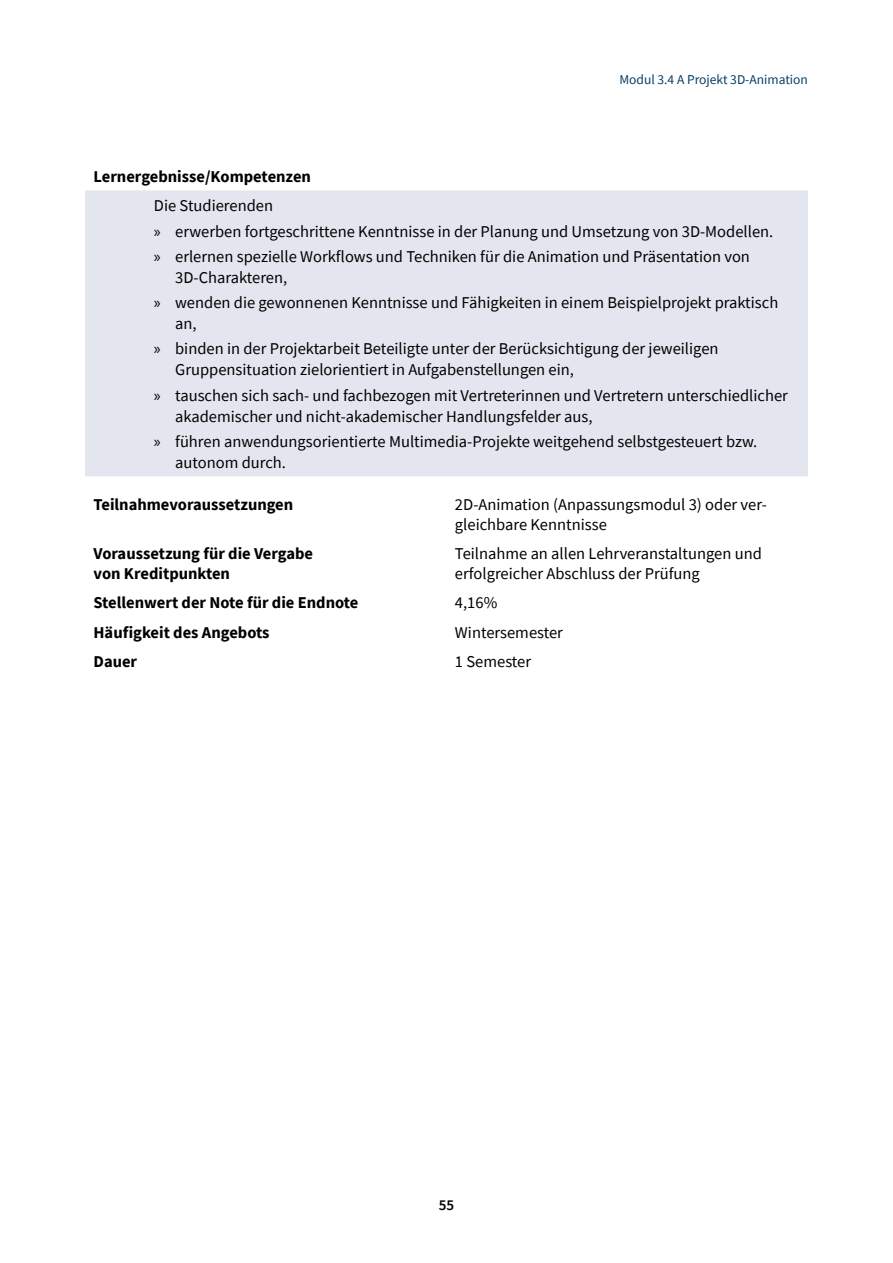
<style>
.page{position:relative;width:893px;height:1263px;background:#fff}
.page>*{position:absolute;margin:0;border:0;box-sizing:border-box;transform-origin:0 0}
.t1{font:16.5px/25.2px "Source Sans Pro";color:#000}
.t2{font:700 16.5px/19.8px "Source Sans Pro";color:#000}
.t3{font:600 15px "Source Sans Pro";color:#000}
.t4{font:13.5px "Source Sans Pro";color:#083f65}
.s1{font-family:"Myriad Pro"}
</style>
<div class="page">
<div style="left:85px;top:190px;width:723px;height:286px;background:#e3e6ee"></div>
<p class="t4" style="left:619px;top:71px;width:190px">Modul 3.4 A Projekt 3D-Animation</p>
<p class="t2" style="left:94px;top:166px;width:219px">Lernergebnisse/Kompetenzen</p>
<p class="t1" style="left:154px;top:193px;width:621px">Die Studierenden<br><span class="s1">»</span> erwerben fortgeschrittene Kenntnisse in der Planung und Umsetzung von 3D-Modellen. <span class="s1">»</span> erlernen spezielle Workflows und Techniken für die Animation und Präsentation von</p>
<p class="t1" style="left:154px;top:265px;width:626px;text-indent:21px">3D-Charakteren,<br><span class="s1">»</span> wenden die gewonnenen Kenntnisse und Fähigkeiten in einem Beispielprojekt praktisch</p>
<p class="t1" style="left:154px;top:311px;width:566px;text-indent:21px">an,<br><span class="s1">»</span> binden in der Projektarbeit Beteiligte unter der Berücksichtigung der jeweiligen</p>
<p class="t1" style="left:154px;top:357px;width:635px;text-indent:21px">Gruppensituation zielorientiert in Aufgabenstellungen ein,<br><span class="s1">»</span> tauschen sich sach- und fachbezogen mit Vertreterinnen und Vertretern unterschiedlicher</p>
<p class="t1" style="left:154px;top:403px;width:605px;text-indent:21px">akademischer und nicht-akademischer Handlungsfelder aus,<br><span class="s1">»</span> führen anwendungsorientierte Multimedia-Projekte weitgehend selbstgesteuert bzw.</p>
<p class="t1" style="left:175px;top:450px;width:112px">autonom durch.</p>
<p class="t2" style="left:94px;top:494px;width:201px">Teilnahmevoraussetzungen</p>
<p class="t1" style="left:455px;top:494px;width:313px;line-height:19.8px">2D-Animation (Anpassungsmodul 3) oder ver&shy;gleichbare Kenntnisse</p>
<p class="t2" style="left:94px;top:543px;width:221px">Voraussetzung für die Vergabe von Kreditpunkten</p>
<p class="t1" style="left:455px;top:544px;width:308px;line-height:19.8px">Teilnahme an allen Lehrveranstaltungen und erfolgreicher Abschluss der Prüfung</p>
<p class="t2" style="left:94px;top:593px;width:266px">Stellenwert der Note für die Endnote</p>
<p class="t1" style="left:455px;top:590px;width:44px">4,16%</p>
<p class="t2" style="left:94px;top:622px;width:177px">Häufigkeit des Angebots</p>
<p class="t1" style="left:455px;top:620px;width:110px">Wintersemester</p>
<p class="t2" style="left:94px;top:651px;width:45px">Dauer</p>
<p class="t1" style="left:455px;top:649px;width:78px">1 Semester</p>
<p class="t3" style="left:439px;top:1195px;width:17px">55</p>
</div>
